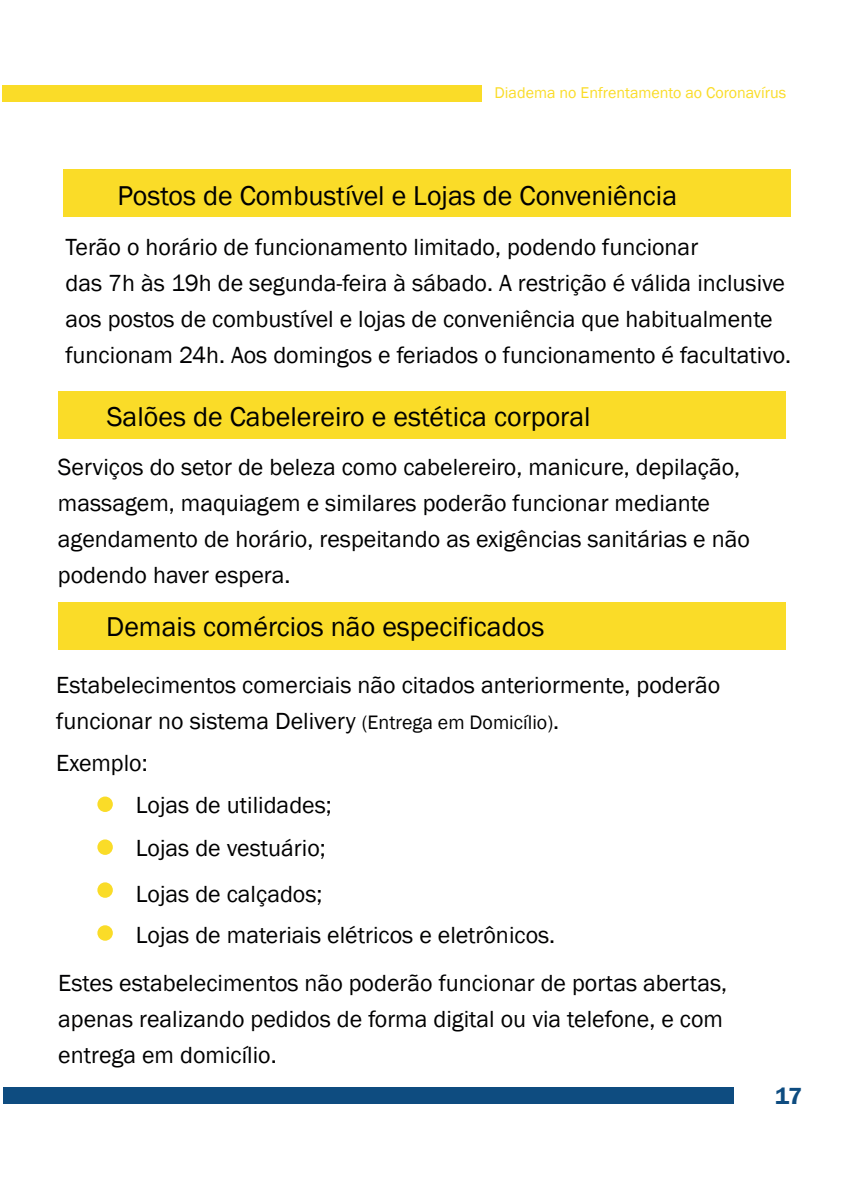
<style>
.page{position:relative;width:842px;height:1191px;background:#fff}
.page>*{position:absolute;margin:0;border:0;box-sizing:border-box;transform-origin:0 0}
.t1{font:28px "Franklin Gothic";color:#000001}
.t2{font:24px/36px "Franklin Gothic";color:#000001}
.t3{font:600 24px "Franklin Gothic";color:#0e4c80}
.t4{font:16px "Franklin Gothic";color:#fadc28}
.s1{font-size:20px}
</style>
<div class="page">
<div style="left:2px;top:85px;width:479px;height:16px;background:#fadc28"></div>
<div style="left:3px;top:1087px;width:730px;height:16px;background:#0e4c80"></div>
<div style="left:64px;top:170px;width:727px;height:47px;background:#fadc28"></div>
<div style="left:59px;top:391px;width:727px;height:47px;background:#fadc28"></div>
<div style="left:58px;top:603px;width:728px;height:47px;background:#fadc28"></div>
<div style="left:97px;top:796px;width:16px;height:16px;background:#fadc28;border-radius:50%"></div>
<div style="left:97px;top:882px;width:16px;height:15px;background:#fadc28;border-radius:50%"></div>
<div style="left:97px;top:925px;width:16px;height:15px;background:#fadc28;border-radius:50%"></div>
<div style="left:97px;top:839px;width:16px;height:16px;background:#fadc28;border-radius:50%"></div>
<p class="t4" style="left:495px;top:83px;width:293px">Diadema no Enfrentamento ao Coronavírus</p>
<p class="t1" style="left:118px;top:178px;width:561px">Postos de Combustível e Lojas de Conveniência</p>
<p class="t2" style="left:65px;top:229px;width:727px">Terão o horário de funcionamento limitado, podendo funcionar<br>das 7h às 19h de segunda-feira à sábado. A restrição é válida inclusive aos postos de combustível e lojas de conveniência que habitualmente funcionam 24h. Aos domingos e feriados o funcionamento é facultativo.</p>
<p class="t1" style="left:107px;top:399px;width:485px">Salões de Cabelereiro e estética corporal</p>
<p class="t2" style="left:58px;top:449px;width:694px">Serviços do setor de beleza como cabelereiro, manicure, depilação, massagem, maquiagem e similares poderão funcionar mediante agendamento de horário, respeitando as exigências sanitárias e não podendo haver espera.</p>
<p class="t1" style="left:106px;top:609px;width:440px">Demais comércios não especificados</p>
<p class="t2" style="left:56px;top:667px;width:666px">Estabelecimentos comerciais não citados anteriormente, poderão funcionar no sistema Delivery <span class="s1">(Entrega em Domicílio)</span>.</p>
<p class="t2" style="left:136px;top:742px;width:198px;line-height:42.6px;text-indent:-80px">Exemplo:<br>Lojas de utilidades;<br>Lojas de vestuário;</p>
<p class="t2" style="left:136px;top:873px;width:421px;line-height:41.2px">Lojas de calçados;<br>Lojas de materiais elétricos e eletrônicos.</p>
<p class="t2" style="left:58px;top:965px;width:670px">Estes estabelecimentos não poderão funcionar de portas abertas, apenas realizando pedidos de forma digital ou via telefone, e com entrega em domicílio.</p>
<p class="t3" style="left:775px;top:1080px;width:28px">17</p>
</div>
